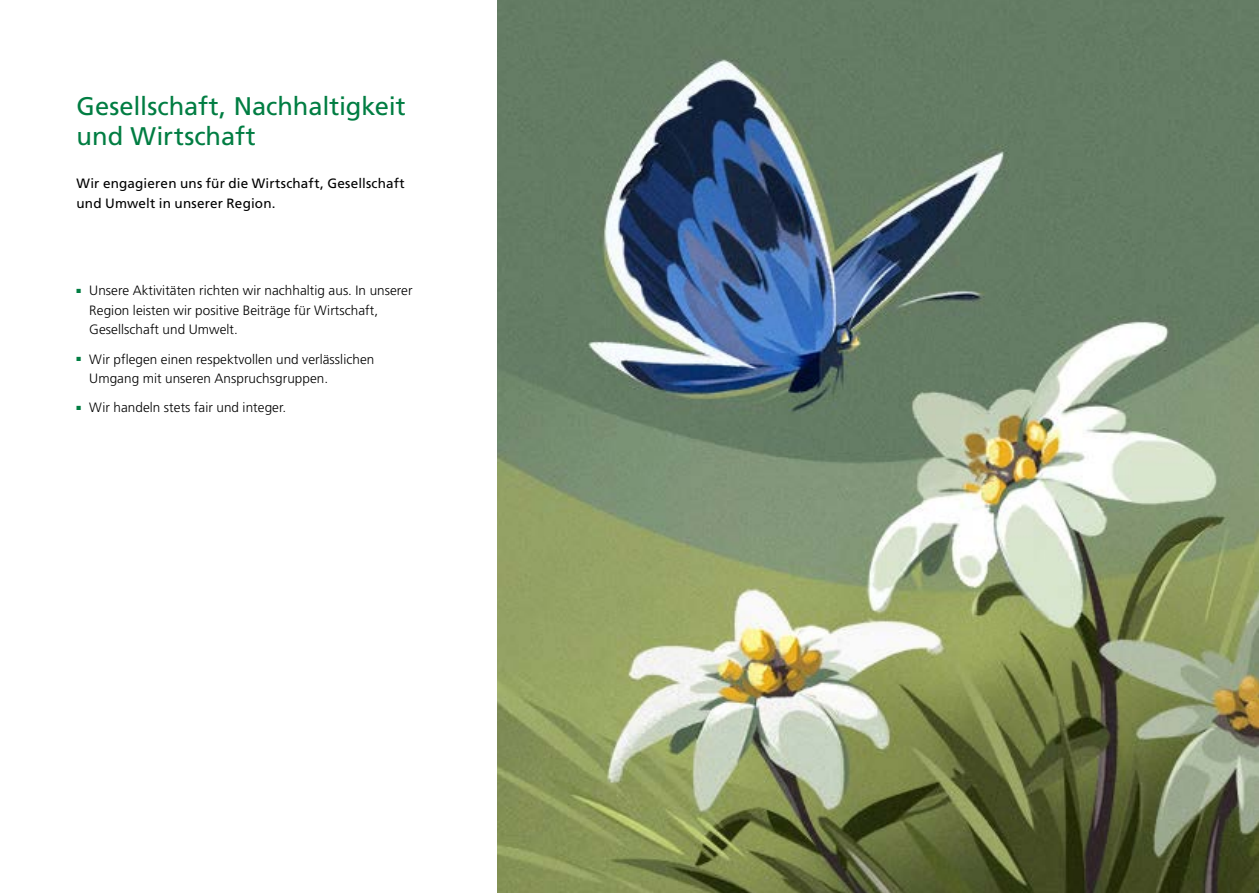
<style>
.page{position:relative;width:1259px;height:893px;background:#fff}
.page>*{position:absolute;margin:0;border:0;box-sizing:border-box;transform-origin:0 0}
._00_Head_Titelseite{font:25.5px/30px "Frutiger LT Std";color:#007d42}
.t1{font:300 13.5px/19.5px "Frutiger LT Std";letter-spacing:.005em;color:#000}
.Grundtext_9pt_Light_schwarz{font:13.5px/19.5px "Frutiger LT Std";letter-spacing:.015em;color:#000}
</style>
<div class="page">
<img style="left:497px;top:0;width:762px;height:893px">
<p class="_00_Head_Titelseite" style="left:77px;top:91px;width:331px">Gesellschaft, Nachhaltigkeit und Wirtschaft</p>
<p class="Grundtext_9pt_Light_schwarz" style="left:77px;top:174px;width:330px">Wir engagieren uns für die Wirtschaft, Gesellschaft und Umwelt in unserer Region.</p>
<p class="t1" style="left:89px;top:281px;width:325px;text-indent:-13px"><sup>■</sup> Unsere Aktivitäten richten wir nachhaltig aus. In unserer<br>Region leisten wir positive Beiträge für Wirtschaft,<br>Gesellschaft und Umwelt.</p>
<p class="t1" style="left:89px;top:349px;width:286px;text-indent:-13px"><sup>■</sup> Wir pflegen einen respektvollen und verlässlichen<br>Umgang mit unseren Anspruchsgruppen.</p>
<p class="t1" style="left:77px;top:398px;width:211px"><sup>■</sup> Wir handeln stets fair und integer.</p>
</div>
